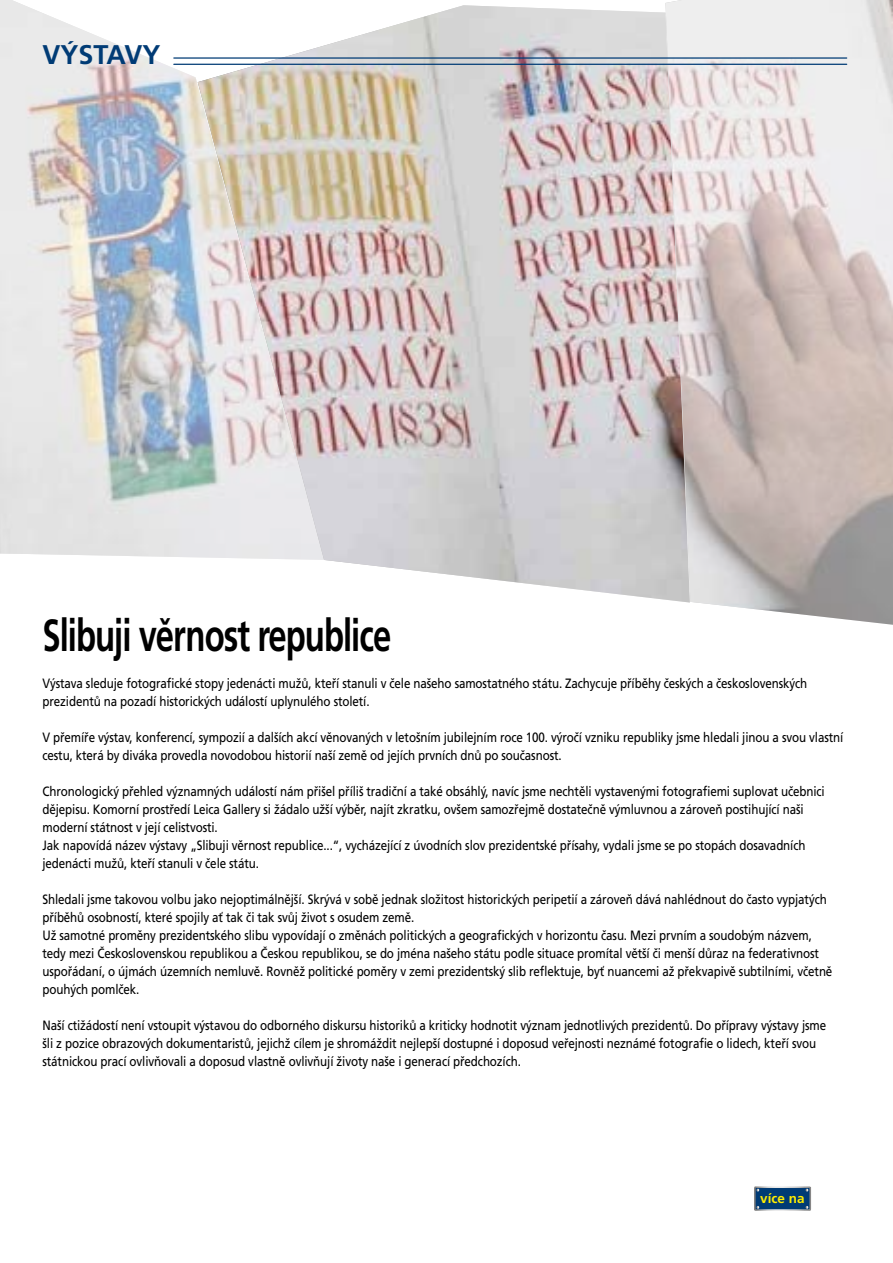
<style>
.page{position:relative;width:893px;height:1263px;background:#fff}
.page>*{position:absolute;margin:0;border:0;box-sizing:border-box;transform-origin:0 0}
.t1{font:700 45px "Frutiger CE";letter-spacing:-.03em;color:#000;scale:.73 1}
.t2{font:700 27px "Frutiger CE";color:#003b75}
.t3{font:13.5px/18px "Frutiger CE";letter-spacing:-.01em;color:#000;scale:.86 1}
.t4{font:700 13.5px "Frutiger CE";color:#ffed00}
</style>
<div class="page">
<div style="left:755px;top:1187px;width:55px;height:23px;background:#003b75"></div>
<div style="left:754px;top:1186px;width:57px;height:25px;border:2px solid #fff"></div>
<img style="left:0;top:0;width:198px;height:558px">
<img style="left:198px;top:5px;width:467px;height:595px">
<img style="left:665px;top:0;width:228px;height:625px">
<hr style="left:174px;top:64px;width:673px;height:1px;background:#003b75">
<hr style="left:174px;top:57px;width:673px;height:2px;background:#003b75">
<h2 class="t2" style="left:43px;top:39px;width:120px">VÝSTAVY</h2>
<h1 class="t1" style="left:43px;top:610px;width:479px">Slibuji věrnost republice</h1>
<p class="t3" style="left:43px;top:674px;width:891px">Výstava sleduje fotografické stopy jedenácti mužů, kteří stanuli v čele našeho samostatného státu. Zachycuje příběhy českých a československých prezidentů na pozadí historických událostí uplynulého století.</p>
<p class="t3" style="left:43px;top:728px;width:933px">V přemíře výstav, konferencí, sympozií a dalších akcí věnovaných v letošním jubilejním roce 100. výročí vzniku republiky jsme hledali jinou a svou vlastní cestu, která by diváka provedla novodobou historií naší země od jejích prvních dnů po současnost.</p>
<p class="t3" style="left:43px;top:782px;width:911px">Chronologický přehled významných událostí nám přišel příliš tradiční a také obsáhlý, navíc jsme nechtěli vystavenými fotografiemi suplovat učebnici dějepisu. Komorní prostředí Leica Gallery si žádalo užší výběr, najít zkratku, ovšem samozřejmě dostatečně výmluvnou a zároveň postihující naši moderní státnost v její celistvosti.<br>Jak napovídá název výstavy „Slibuji věrnost republice...“, vycházející z úvodních slov prezidentské přísahy, vydali jsme se po stopách dosavadních jedenácti mužů, kteří stanuli v čele státu.</p>
<p class="t3" style="left:43px;top:890px;width:920px">Shledali jsme takovou volbu jako nejoptimálnější. Skrývá v sobě jednak složitost historických peripetií a zároveň dává nahlédnout do často vypjatých příběhů osobností, které spojily ať tak či tak svůj život s osudem země.<br>Už samotné proměny prezidentského slibu vypovídají o změnách politických a geografických v horizontu času. Mezi prvním a soudobým názvem, tedy mezi Československou republikou a Českou republikou, se do jména našeho státu podle situace promítal větší či menší důraz na federativnost uspořádaní, o újmách územních nemluvě. Rovněž politické poměry v zemi prezidentský slib reflektuje, byť nuancemi až překvapivě subtilními, včetně pouhých pomlček.</p>
<p class="t3" style="left:43px;top:1016px;width:913px">Naší ctižádostí není vstoupit výstavou do odborného diskursu historiků a kriticky hodnotit význam jednotlivých prezidentů. Do přípravy výstavy jsme šli z pozice obrazových dokumentaristů, jejichž cílem je shromáždit nejlepší dostupné i doposud veřejnosti neznámé fotografie o lidech, kteří svou státnickou prací ovlivňovali a doposud vlastně ovlivňují životy naše i generací předchozích.</p>
<p class="t4" style="left:760px;top:1190px;width:46px">více na</p>
</div>
